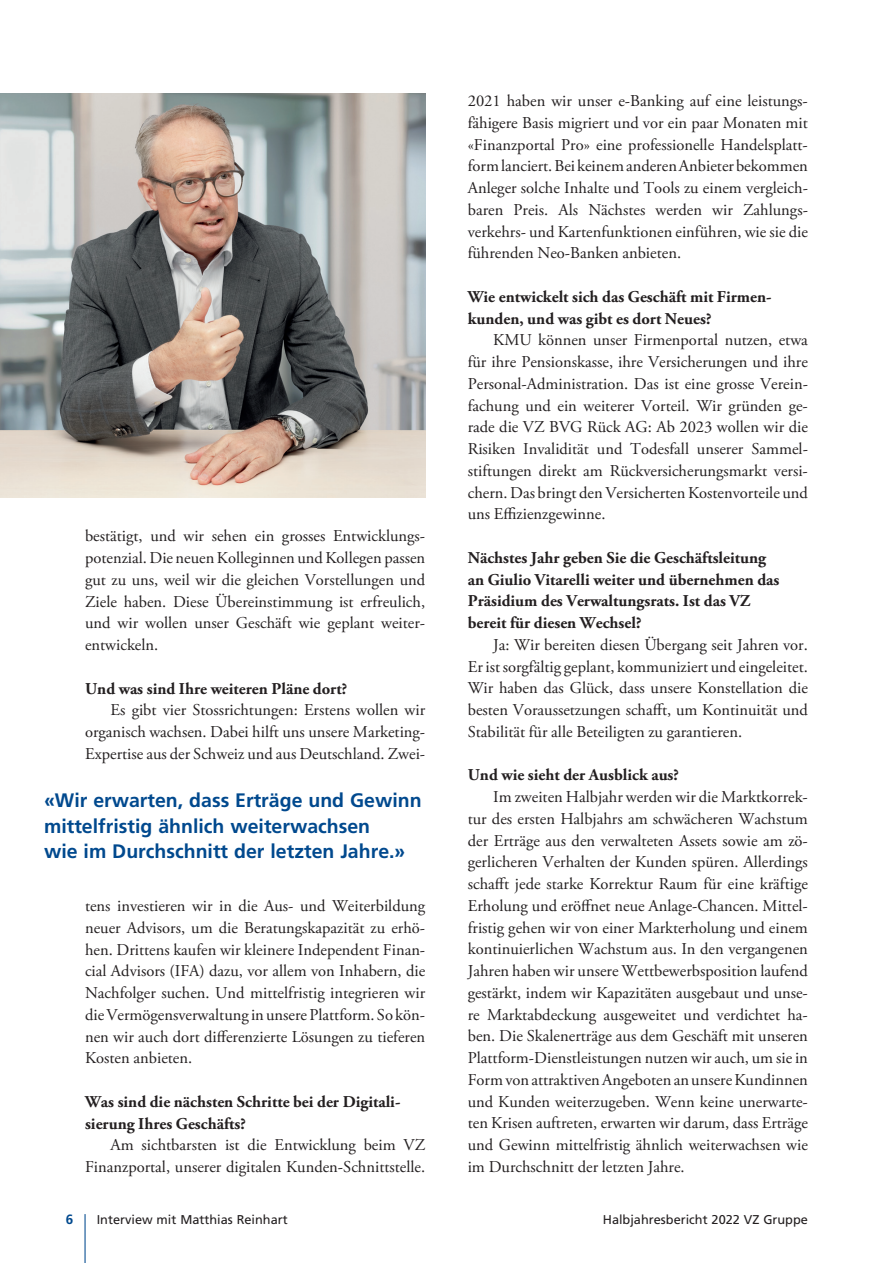
<style>
.page{position:relative;width:893px;height:1263px;background:#fff}
.page>*{position:absolute;margin:0;border:0;box-sizing:border-box;transform-origin:0 0}
.t1{font:700 19.5px/25.5px "Frutiger LT Pro";color:#01498e}
.t2{font:16.5px/21.8px "Adobe Garamond Pro";color:#231f20;text-align:justify}
.t3{font:700 16.5px/21.8px "Adobe Garamond Pro";color:#231f20}
.t4{font:700 13.5px "Frutiger LT Pro";color:#01498e}
.t5{font:12.75px "Frutiger LT Pro";color:#231f20}
</style>
<div class="page">
<hr style="left:85px;top:1214px;width:1px;height:49px;background:#01498e">
<img style="left:0;top:94px;width:425px;height:403px">
<p class="t2" style="left:85px;top:526px;width:342px">bestätigt, und wir sehen ein grosses Entwicklungs&shy;potenzial. Die neuen Kolleginnen und Kollegen passen gut zu uns, weil wir die gleichen Vorstellungen und Ziele haben. Diese Übereinstimmung ist erfreulich, und wir wollen unser Geschäft wie geplant weiter&shy;entwickeln.</p>
<p class="t3" style="left:85px;top:678px;width:264px">Und was sind Ihre weiteren Pläne dort?</p>
<p class="t2" style="left:85px;top:700px;width:342px;text-indent:26px">Es gibt vier Stossrichtungen: Erstens wollen wir organisch wachsen. Dabei hilft uns unsere Marketing-Expertise aus der Schweiz und aus Deutschland. Zwei-</p>
<p class="t1" style="left:44px;top:788px;width:379px">«Wir erwarten, dass Erträge und Gewinn mittelfristig ähnlich weiterwachsen<br>wie im Durchschnitt der letzten Jahre.»</p>
<p class="t2" style="left:85px;top:895px;width:342px">tens investieren wir in die Aus- und Weiterbildung neuer Advisors, um die Beratungskapazität zu erhö&shy;hen. Drittens kaufen wir kleinere Independent Finan&shy;cial Advisors (IFA) dazu, vor allem von Inhabern, die Nachfolger suchen. Und mittelfristig integrieren wir die Vermögensverwaltung in unsere Plattform. So kön&shy;nen wir auch dort differenzierte Lösungen zu tieferen Kosten anbieten.</p>
<p class="t3" style="left:85px;top:1091px;width:317px">Was sind die nächsten Schritte bei der Digitali&shy;sierung Ihres Geschäfts?</p>
<p class="t2" style="left:85px;top:1135px;width:342px;text-align:right">Am sichtbarsten ist die Entwicklung beim VZ<br>Finanzportal, unserer digitalen Kunden-Schnittstelle.</p>
<p class="t2" style="left:468px;top:91px;width:342px">2021 haben wir unser e-Banking auf eine leistungs&shy;fähigere Basis migriert und vor ein paar Monaten mit «Finanzportal Pro» eine professionelle Handelsplatt&shy;form lanciert. Bei keinem anderen Anbieter bekommen Anleger solche Inhalte und Tools zu einem vergleich&shy;baren Preis. Als Nächstes werden wir Zahlungs&shy;verkehrs- und Kartenfunktionen einführen, wie sie die führenden Neo-Banken anbieten.</p>
<p class="t3" style="left:468px;top:286px;width:305px">Wie entwickelt sich das Geschäft mit Firmen&shy;kunden, und was gibt es dort Neues?</p>
<p class="t2" style="left:468px;top:330px;width:342px;text-indent:26px">KMU können unser Firmenportal nutzen, etwa für ihre Pensionskasse, ihre Versicherungen und ihre Personal-Administration. Das ist eine grosse Verein&shy;fachung und ein weiterer Vorteil. Wir gründen ge&shy;rade die VZ BVG Rück AG: Ab 2023 wollen wir die Risiken Invalidität und Todesfall unserer Sammel&shy;stiftungen direkt am Rückversicherungsmarkt versi&shy;chern. Das bringt den Versicherten Kostenvorteile und uns Effizienzgewinne.</p>
<p class="t3" style="left:468px;top:547px;width:313px">Nächstes Jahr geben Sie die Geschäftsleitung an Giulio Vitarelli weiter und übernehmen das Präsidium des Verwaltungsrats. Ist das VZ bereit für diesen Wechsel?</p>
<p class="t2" style="left:468px;top:634px;width:342px;text-indent:26px">Ja: Wir bereiten diesen Übergang seit Jahren vor.<br>Er ist sorgfältig geplant, kommuniziert und eingeleitet.<br>Wir haben das Glück, dass unsere Konstellation die besten Voraussetzungen schafft, um Kontinuität und Stabilität für alle Beteiligten zu garantieren.</p>
<p class="t3" style="left:468px;top:765px;width:213px">Und wie sieht der Ausblick aus?</p>
<p class="t2" style="left:468px;top:787px;width:342px;text-indent:26px">Im zweiten Halbjahr werden wir die Marktkorrek&shy;tur des ersten Halbjahrs am schwächeren Wachstum der Erträge aus den verwalteten Assets sowie am zö&shy;gerlicheren Verhalten der Kunden spüren. Allerdings schafft jede starke Korrektur Raum für eine kräftige Erholung und eröffnet neue Anlage-Chancen. Mittel&shy;fristig gehen wir von einer Markterholung und einem kontinuierlichen Wachstum aus. In den vergangenen Jahren haben wir unsere Wettbewerbsposition laufend gestärkt, indem wir Kapazitäten ausgebaut und unse&shy;re Marktabdeckung ausgeweitet und verdichtet ha&shy;ben. Die Skalenerträge aus dem Geschäft mit unseren Plattform-Dienstleistungen nutzen wir auch, um sie in Form von attraktiven Angeboten an unsere Kundinnen und Kunden weiterzugeben. Wenn keine unerwarte&shy;ten Krisen auftreten, erwarten wir darum, dass Erträge und Gewinn mittelfristig ähnlich weiterwachsen wie im Durchschnitt der letzten Jahre.</p>
<p class="t4" style="left:66px;top:1211px;width:9px">6</p>
<p class="t5" style="left:97px;top:1212px;width:192px">Interview mit Matthias Reinhart</p>
<p class="t5" style="left:603px;top:1212px;width:207px">Halbjahresbericht 2022 VZ Gruppe</p>
</div>
